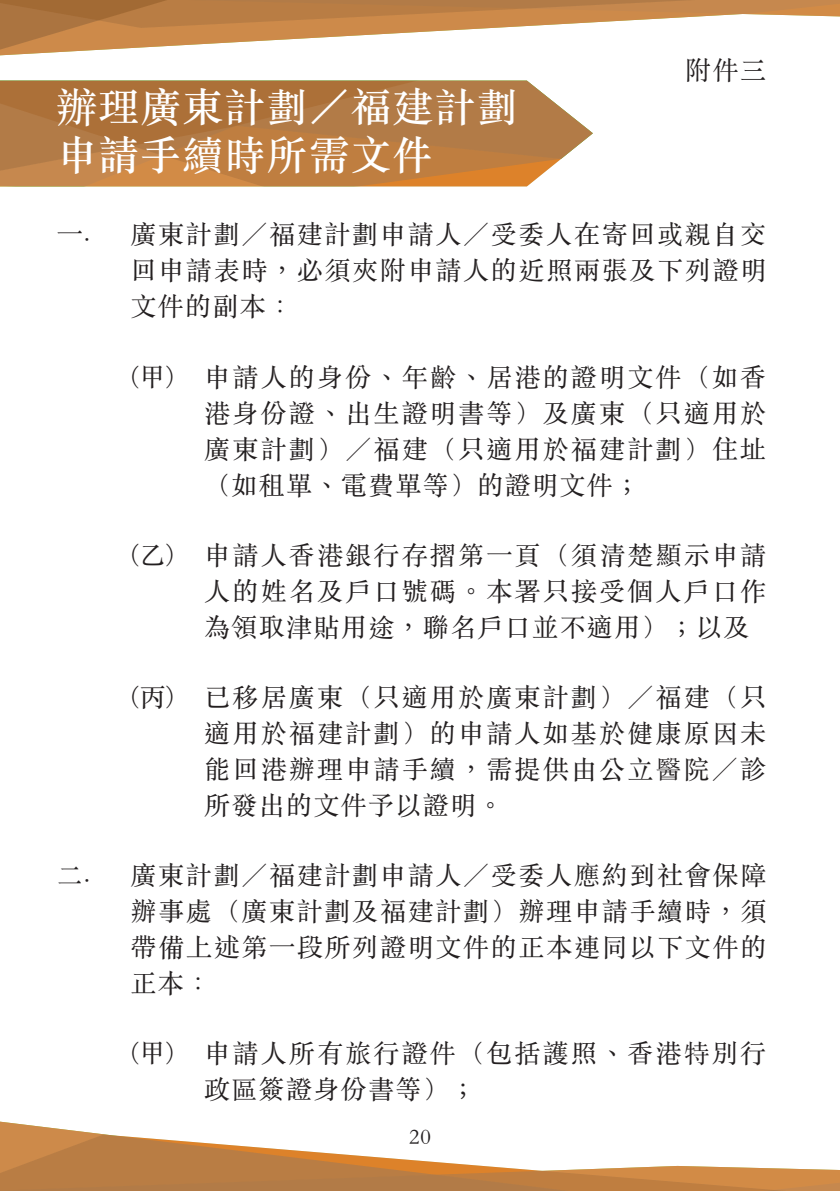
<style>
.page{position:relative;width:840px;height:1191px;background:#fff}
.page>*{position:absolute;margin:0;border:0;box-sizing:border-box;transform-origin:0 0}
.Headline_2{font:40px "ST Songti TC Bold";letter-spacing:.05em;color:#fff}
.Content{font:26px/36px "ST Songti TC Regular";letter-spacing:.065em;color:#231f20;text-align:justify}
.Content-2{font:26px/36px "ST Songti TC Regular";letter-spacing:.085em;color:#231f20}
.Annex{font:26px "ST Songti TC Regular";color:#231f20}
.t1{font:22px "ST Songti TC Regular";color:#231f20}
.s1{font-family:"ST Songti TC Light"}
</style>
<div class="page">
<svg style="left:0;top:81px;width:592px;height:105px;background:#bb814a"></svg>
<svg style="left:0;top:1121px;width:839px;height:70px"></svg>
<svg style="left:0;top:0;width:839px;height:56px"></svg>
<p class="Headline_2" style="left:57px;top:81px;width:462px">辦理廣東計劃／福建計劃</p>
<p class="Headline_2" style="left:57px;top:129px;width:378px">申請手續時所需文件</p>
<p class="Annex" style="left:685px;top:54px;width:82px">附件三</p>
<p class="Content" style="left:130px;top:215px;width:637px;text-indent:-74px">一. 廣東計劃<span class="s1">／</span>福建計劃申請人<span class="s1">／</span>受委人在寄回或親自交回申請表時，必須夾附申請人的近照兩張及下列證明文件的副本：</p>
<p class="Content" style="left:204px;top:357px;width:563px;text-indent:-74px">(甲) 申請人的身份、年齡、居港的證明文件（如香港身份證、出生證明書等）及廣東（只適用於廣東計劃）<span class="s1">／</span>福建（只適用於福建計劃）住址（如租單、電費單等）的證明文件；</p>
<p class="Content" style="left:204px;top:535px;width:563px;text-indent:-74px">(乙) 申請人香港銀行存摺第一頁（須清楚顯示申請人的姓名及戶口號碼。本署只接受個人戶口作為領取津貼用途，聯名戶口並不適用）；以及</p>
<p class="Content" style="left:204px;top:677px;width:563px;text-indent:-74px">(丙) 已移居廣東（只適用於廣東計劃）<span class="s1">／</span>福建（只適用於福建計劃）的申請人如基於健康原因未能回港辦理申請手續，需提供由公立醫院<span class="s1">／</span>診所發出的文件予以證明。</p>
<p class="Content" style="left:130px;top:855px;width:637px;text-indent:-74px">二. 廣東計劃<span class="s1">／</span>福建計劃申請人<span class="s1">／</span>受委人應約到社會保障辦事處（廣東計劃及福建計劃）辦理申請手續時，須帶備上述第一段所列證明文件的正本連同以下文件的正本：</p>
<p class="Content-2" style="left:204px;top:1033px;width:563px;text-indent:-74px">(甲) 申請人所有旅行證件（包括護照、香港特別行政區簽證身份書等）；</p>
<p class="t1" style="left:409px;top:1124px;width:23px">20</p>
</div>
